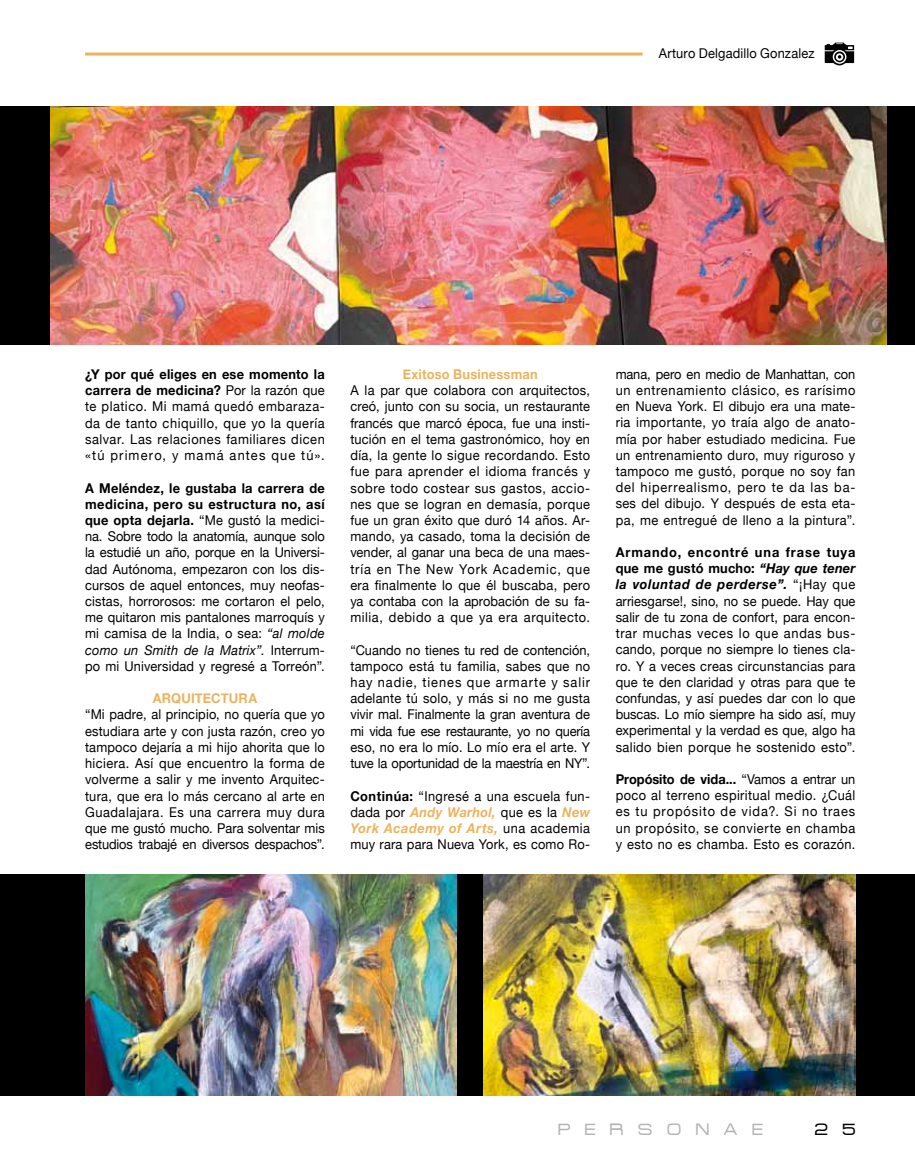
<style>
.page{position:relative;width:915px;height:1170px;background:#fff}
.page>*{position:absolute;margin:0;border:0;box-sizing:border-box;transform-origin:0 0}
.t1{font:18px "Acens";letter-spacing:.8em;color:#b1b3b4}
.t2{font:18px "Acens";color:#000}
.t3{font:13.5px/16.2px "Helvetica Neue";letter-spacing:.02em;color:#000;text-align:justify;scale:.95 1}
.t4{font:700 13.5px "Helvetica Neue";letter-spacing:.015em;color:#ebb35e;scale:.95 1}
.s1{font-weight:700}
.s2{font-style:italic}
.s3{font-weight:700;font-style:italic;color:#ebb35e}
.s4{font-weight:700;font-style:italic}
</style>
<div class="page">
<div style="left:0;top:106px;width:914px;height:238px;background:#000"></div>
<img style="left:50px;top:106px;width:835px;height:238px">
<div style="left:0;top:874px;width:483px;height:221px;background:#000"></div>
<img style="left:85px;top:874px;width:372px;height:221px">
<div style="left:457px;top:874px;width:457px;height:221px;background:#000"></div>
<img style="left:483px;top:874px;width:372px;height:221px">
<hr style="left:85px;top:53px;width:557px;height:3px;background:#ebb35e">
<svg style="left:824px;top:43px;width:29px;height:20px"></svg>
<p class="t3" style="left:658px;top:45px;width:165px">Arturo Delgadillo Gonzalez</p>
<p class="t3" style="left:85px;top:366px;width:254px"><span class="s1">¿Y por qué eliges en ese momento la carrera de medicina?</span> Por la razón que te platico. Mi mamá quedó embaraza&shy;da de tanto chiquillo, que yo la quería salvar. Las relaciones familiares dicen «tú primero, y mamá antes que tú».</p>
<p class="t3" style="left:85px;top:479px;width:254px"><span class="s1">A Meléndez, le gustaba la carrera de medicina, pero su estructura no, así que opta dejarla.</span> “Me gustó la medici&shy;na. Sobre todo la anatomía, aunque solo la estudié un año, porque en la Universi&shy;dad Autónoma, empezaron con los dis&shy;cursos de aquel entonces, muy neofas&shy;cistas, horrorosos: me cortaron el pelo, me quitaron mis pantalones marroquís y mi camisa de la India, o sea: <span class="s2">“al molde como un Smith de la Matrix”.</span> Interrum&shy;po mi Universidad y regresé a Torreón”.</p>
<p class="t4" style="left:153px;top:690px;width:111px">ARQUITECTURA</p>
<p class="t3" style="left:85px;top:706px;width:254px">“Mi padre, al principio, no quería que yo estudiara arte y con justa razón, creo yo tampoco dejaría a mi hijo ahorita que lo hiciera. Así que encuentro la forma de volverme a salir y me invento Arquitec&shy;tura, que era lo más cercano al arte en Guadalajara. Es una carrera muy dura que me gustó mucho. Para solventar mis estudios trabajé en diversos despachos”.</p>
<p class="t4" style="left:402px;top:366px;width:144px">Exitoso Businessman</p>
<p class="t3" style="left:350px;top:382px;width:254px">A la par que colabora con arquitectos, creó, junto con su socia, un restaurante francés que marcó época, fue una insti&shy;tución en el tema gastronómico, hoy en día, la gente lo sigue recordando. Esto fue para aprender el idioma francés y sobre todo costear sus gastos, accio&shy;nes que se logran en demasía, porque fue un gran éxito que duró 14 años. Ar&shy;mando, ya casado, toma la decisión de vender, al ganar una beca de una maes&shy;tría en The New York Academic, que era finalmente lo que él buscaba, pero ya contaba con la aprobación de su fa&shy;milia, debido a que ya era arquitecto.</p>
<p class="t3" style="left:350px;top:641px;width:254px">“Cuando no tienes tu red de contención, tampoco está tu familia, sabes que no hay nadie, tienes que armarte y salir adelante tú solo, y más si no me gusta vivir mal. Finalmente la gran aventura de mi vida fue ese restaurante, yo no quería eso, no era lo mío. Lo mío era el arte. Y tuve la oportunidad de la maestría en NY”.</p>
<p class="t3" style="left:350px;top:787px;width:254px"><span class="s1">Continúa:</span> “Ingresé a una escuela fun&shy;dada por <span class="s3">Andy Warhol,</span> que es la <span class="s3">New York Academy of Arts,</span> una academia muy rara para Nueva York, es como Ro-</p>
<p class="t3" style="left:615px;top:365px;width:254px">mana, pero en medio de Manhattan, con un entrenamiento clásico, es rarísimo en Nueva York. El dibujo era una mate&shy;ria importante, yo traía algo de anato&shy;mía por haber estudiado medicina. Fue un entrenamiento duro, muy riguroso y tampoco me gustó, porque no soy fan del hiperrealismo, pero te da las ba&shy;ses del dibujo. Y después de esta eta&shy;pa, me entregué de lleno a la pintura”.</p>
<p class="t3" style="left:615px;top:544px;width:254px"><span class="s1">Armando, encontré una frase tuya que me gustó mucho:</span> <span class="s4">“Hay que tener la voluntad de perderse”.</span> “¡Hay que arriesgarse!, sino, no se puede. Hay que salir de tu zona de confort, para encon&shy;trar muchas veces lo que andas bus&shy;cando, porque no siempre lo tienes cla&shy;ro. Y a veces creas circunstancias para que te den claridad y otras para que te confundas, y así puedes dar con lo que buscas. Lo mío siempre ha sido así, muy experimental y la verdad es que, algo ha salido bien porque he sostenido esto”.</p>
<p class="t3" style="left:615px;top:770px;width:254px"><span class="s1">Propósito de vida...</span> “Vamos a entrar un poco al terreno espiritual medio. ¿Cuál es tu propósito de vida?. Si no traes un propósito, se convierte en chamba y esto no es chamba. Esto es corazón.</p>
<h1 class="t1" style="left:557px;top:1121px;width:206px">PERSONAE</h1>
<h1 class="t2" style="left:814px;top:1121px;width:42px">2 5</h1>
</div>
